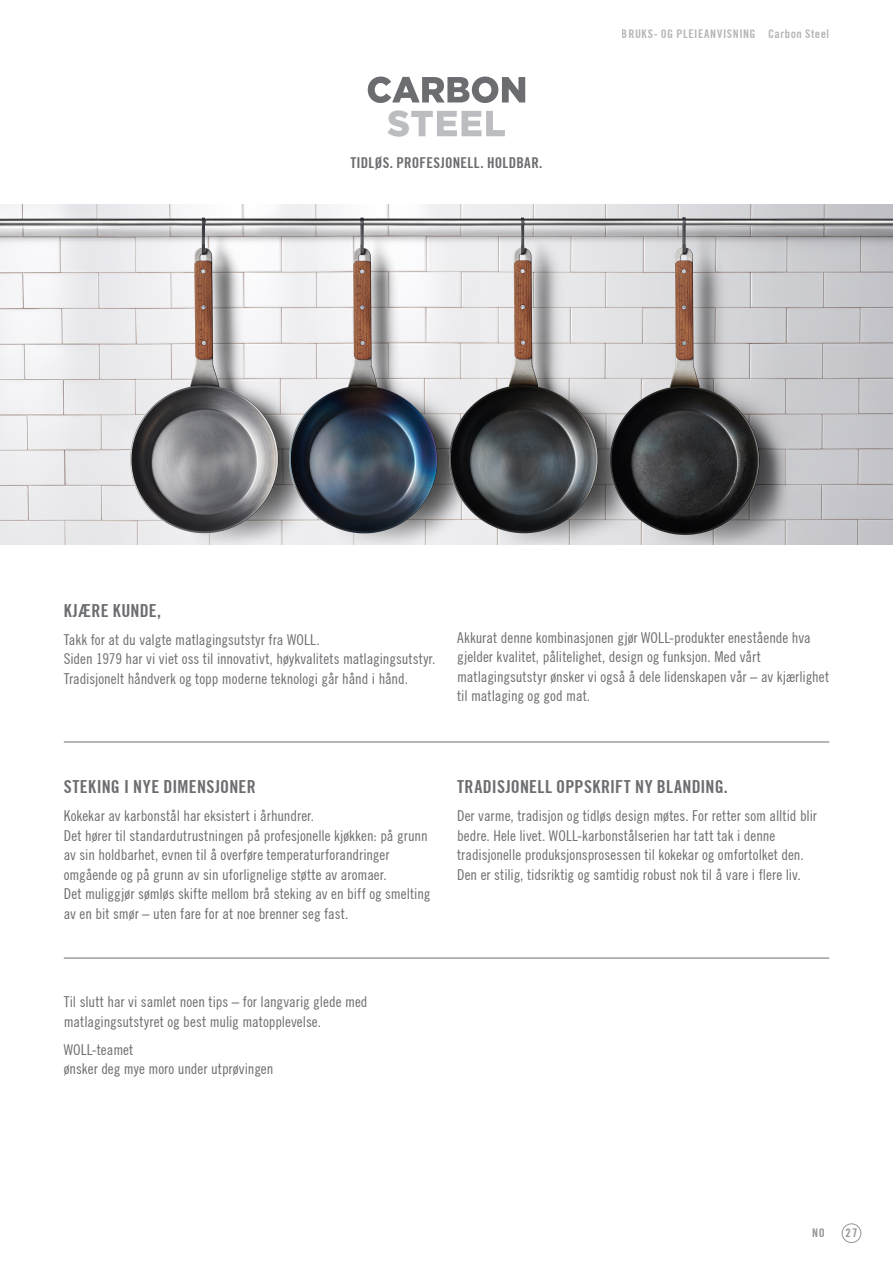
<style>
.page{position:relative;width:893px;height:1263px;background:#fff}
.page>*{position:absolute;margin:0;border:0;box-sizing:border-box;transform-origin:0 0}
.Zwischenueberschrift{font:700 condensed 18px "Trade Gothic No.20";letter-spacing:.015em;color:#6c6d70}
.Fliesstext_ohne_Trennungen{font:condensed 15px/19.5px "Trade Gothic No.18";color:#6c6d70}
.Fließtext_ENG{font:700 condensed 15px "Trade Gothic No.20";letter-spacing:.02em;color:#6c6d70}
.t1{font:700 condensed 12px "Trade Gothic No.20";letter-spacing:.045em;color:#6c6d70}
.t2{font:700 condensed 12px "Trade Gothic No.20";color:#939598}
</style>
<div class="page">
<div style="left:842px;top:1224px;width:19px;height:19px;border:1px solid #939598;border-radius:50%"></div>
<hr style="left:64px;top:742px;width:765px;height:1px;background:#6c6d70">
<hr style="left:64px;top:958px;width:765px;height:1px;background:#6c6d70">
<img style="left:0;top:204px;width:893px;height:340px">
<svg style="left:368px;top:77px;width:157px;height:26px"></svg>
<svg style="left:387px;top:110px;width:118px;height:27px"></svg>
<p class="Fließtext_ENG" style="left:350px;top:154px;width:194px">TIDLØS. PROFESJONELL. HOLDBAR.</p>
<p class="t1" style="left:622px;top:26px;width:209px">BRUKS- OG PLEIEANVISNING Carbon Steel</p>
<p class="Zwischenueberschrift" style="left:64px;top:599px;width:99px">KJÆRE KUNDE,</p>
<p class="Fliesstext_ohne_Trennungen" style="left:64px;top:630px;width:373px">Takk for at du valgte matlagingsutstyr fra WOLL.<br>Siden 1979 har vi viet oss til innovativt, høykvalitets matlagingsutstyr.<br>Tradisjonelt håndverk og topp moderne teknologi går hånd i hånd.</p>
<p class="Fliesstext_ohne_Trennungen" style="left:457px;top:627px;width:374px">Akkurat denne kombinasjonen gjør WOLL-produkter enestående hva gjelder kvalitet, pålitelighet, design og funksjon. Med vårt matlagingsutstyr ønsker vi også å dele lidenskapen vår – av kjærlighet til matlaging og god mat.</p>
<p class="Zwischenueberschrift" style="left:64px;top:776px;width:193px">STEKING I NYE DIMENSJONER</p>
<p class="Fliesstext_ohne_Trennungen" style="left:64px;top:806px;width:368px">Kokekar av karbonstål har eksistert i århundrer.<br>Det hører til standardutrustningen på profesjonelle kjøkken: på grunn av sin holdbarhet, evnen til å overføre temperaturforandringer omgående og på grunn av sin uforlignelige støtte av aromaer.<br>Det muliggjør sømløs skifte mellom brå steking av en biff og smelting av en bit smør – uten fare for at noe brenner seg fast.</p>
<p class="Zwischenueberschrift" style="left:457px;top:776px;width:272px">TRADISJONELL OPPSKRIFT NY BLANDING.</p>
<p class="Fliesstext_ohne_Trennungen" style="left:457px;top:806px;width:361px">Der varme, tradisjon og tidløs design møtes. For retter som alltid blir bedre. Hele livet. WOLL-karbonstålserien har tatt tak i denne tradisjonelle produksjonsprosessen til kokekar og omfortolket den.<br>Den er stilig, tidsriktig og samtidig robust nok til å vare i flere liv.</p>
<p class="Fliesstext_ohne_Trennungen" style="left:64px;top:992px;width:305px">Til slutt har vi samlet noen tips – for langvarig glede med matlagingsutstyret og best mulig matopplevelse.</p>
<p class="Fliesstext_ohne_Trennungen" style="left:64px;top:1039px;width:211px">WOLL-teamet<br>ønsker deg mye moro under utprøvingen</p>
<p class="t2" style="left:812px;top:1225px;width:14px">NO</p>
<p class="t2" style="left:846px;top:1225px;width:13px">27</p>
</div>
